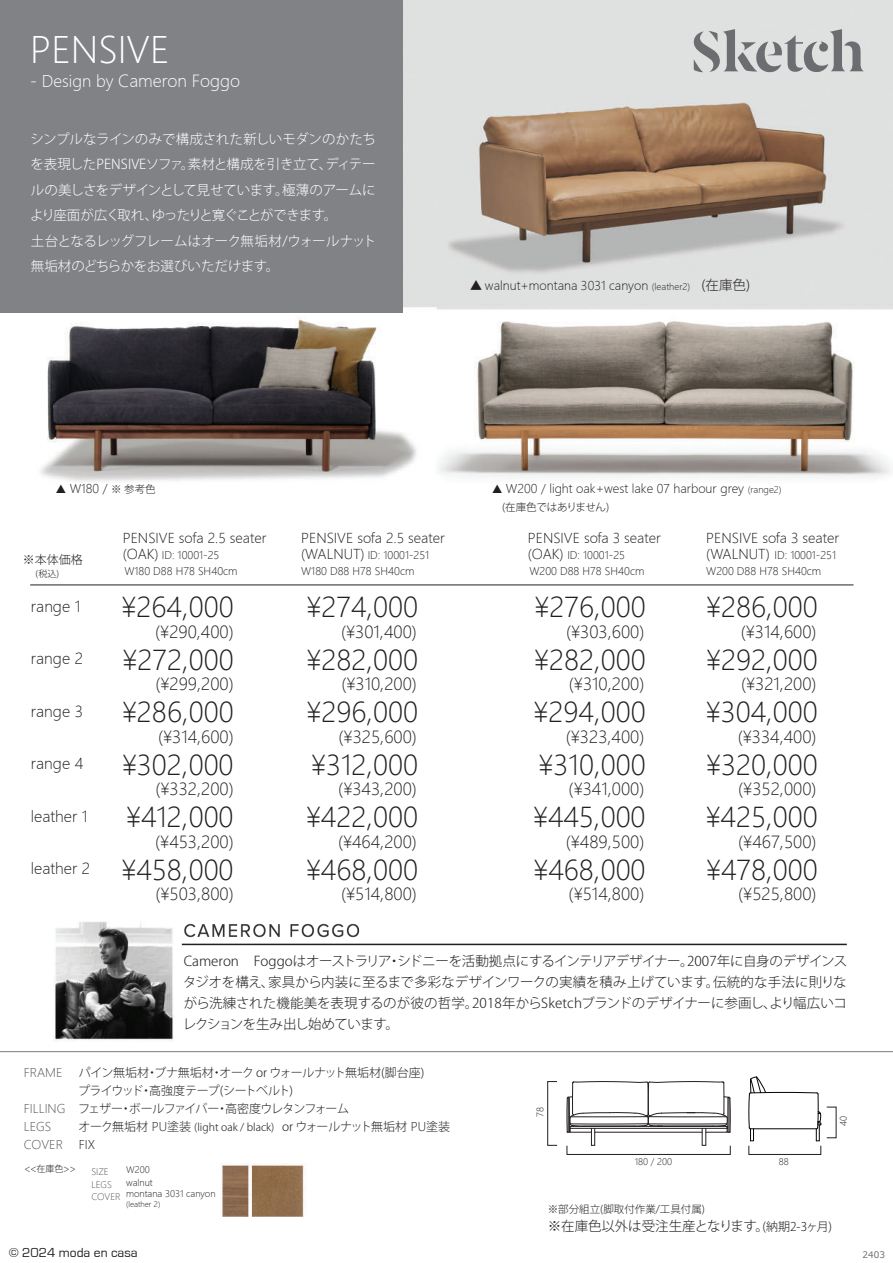
<style>
.page{position:relative;width:893px;height:1263px;background:#fff}
.page>*{position:absolute;margin:0;border:0;box-sizing:border-box;transform-origin:0 0}
.t1{font:36px "Microsoft Ya Hei UI Light";color:#fff}
.t2{font:27px/52.5px "Microsoft Ya Hei UI Light";color:#231f20;text-align:justify}
.t3{font:16.5px "Microsoft Ya Hei UI Light";color:#231f20}
.t4{font:16.5px "Microsoft Ya Hei UI Light";color:#fff}
.t5{font:15px "Microsoft Ya Hei UI Light";color:#231f20}
.t6{font:300 13.5px/21px "Koz Go Pr 6 N";letter-spacing:-.03em;color:#231f20;text-align:justify}
.t7{font:300 13.5px/25.5px "Koz Go Pr 6 N";letter-spacing:-.03em;color:#fff}
.t8{font:13.5px "Microsoft Ya Hei UI Light";color:#231f20}
.t9{font:300 13.5px "Koz Go Pr 6 N";letter-spacing:-.005em;color:#231f20}
.t10{font:13.5px "Eurostile";color:#231f20}
.t11{font:300 12px/18px "Koz Go Pr 6 N";letter-spacing:-.03em;color:#231f20}
.t12{font:12px "Microsoft Ya Hei UI Light";color:#231f20}
.t13{font:12px/18px "Microsoft Ya Hei UI Light";color:#57585a}
.t14{font:10.5px/16px "Microsoft Ya Hei UI Light";color:#231f20}
.t15{font:300 10.5px "Koz Go Pr 6 N";color:#231f20}
.t16{font:300 10.5px "Koz Go Pr 6 N";letter-spacing:-.02em;color:#231f20}
.t17{font:9px/12.8px "Microsoft Ya Hei UI Light";color:#231f20}
.t18{font:9px/12.8px "Microsoft Ya Hei UI Light";color:#57585a}
.t19{font:300 9px "Koz Go Pr 6 N";color:#231f20}
.t20{font:9px "Meiryo UI";color:#6c6d70}
.t21{font:7.5px "Microsoft Ya Hei UI Light";color:#231f20}
.s1{font-size:16.05px}
.s2{font-family:"Koz Go Pr 6 N";font-weight:300;font-size:10.5px}
.s3{font-family:"Koz Go Pr 6 N"}
.s4{font-size:9px}
.s5{font-family:"Koz Go Pr 6 N";font-weight:300;font-size:13.5px}
.s6{font-size:13.5px}
.s7{font-family:"Microsoft Ya Hei UI Light";font-weight:400}
.s8{font-size:10.5px}
.s9{font-size:12px}
</style>
<div class="page">
<img style="left:30px;top:0;width:863px;height:1217px">
<img style="left:178px;top:916px;width:186px;height:28px">
<div style="left:0;top:0;width:402px;height:312px;background:#808285"></div>
<hr style="left:0;top:1051px;width:893px;height:1px;background:#808285">
<div style="left:749px;top:1145px;width:72px;height:10px;border:1px solid #231f20"></div>
<div style="left:567px;top:1145px;width:163px;height:10px;border:1px solid #231f20"></div>
<hr style="left:182px;top:944px;width:665px;height:1px;background:#231f20">
<hr style="left:30px;top:585px;width:823px;height:1px;background:#231f20">
<svg style="left:567px;top:1081px;width:164px;height:65px"></svg>
<div style="left:547px;top:1081px;width:10px;height:64px;border:1px solid #231f20"></div>
<svg style="left:748px;top:1076px;width:73px;height:65px"></svg>
<svg style="left:691px;top:29px;width:173px;height:45px;background:#b7b8b9"></svg>
<h1 class="t1" style="left:30px;top:26px;width:141px">PENSIVE</h1>
<p class="t4" style="left:30px;top:70px;width:211px"><span class="s1">- Design by</span> Cameron Foggo</p>
<p class="t7" style="left:30px;top:126px;width:348px">シンプルなラインのみで構成された新しいモダンのかたちを表現したPENSIVEソファ。素材と構成を引き立て、ディテールの美しさをデザインとして見せています。極薄のアームにより座面が広く取れ、ゆったりと寛ぐことができます。<br>土台となるレッグフレームはオーク無垢材/ウォールナット無垢材のどちらかをお選びいただけます。</p>
<p class="t12" style="left:56px;top:481px;width:101px">▲ W180 / <span class="s2">※ 参考色</span></p>
<p class="t12" style="left:470px;top:277px;width:281px"><span class="s3">▲</span> walnut+montana 3031 canyon <span class="s4">(leather2)</span> <span class="s5">(在庫色)</span></p>
<p class="t12" style="left:492px;top:481px;width:291px">▲ W200 / light oak+west lake 07 harbour grey <span class="s4">(range2)</span></p>
<p class="t16" style="left:502px;top:502px;width:109px">(在庫色ではありません)</p>
<p class="t11" style="left:23px;top:551px;width:61px">※本体価格</p>
<p class="t19" style="left:36px;top:568px;width:25px">(税込)</p>
<p class="t5" style="left:31px;top:596px;width:51px">range 1</p>
<p class="t5" style="left:31px;top:649px;width:54px">range 2</p>
<p class="t5" style="left:31px;top:701px;width:54px">range 3</p>
<p class="t5" style="left:31px;top:754px;width:54px">range 4</p>
<p class="t5" style="left:31px;top:806px;width:58px">leather 1</p>
<p class="t5" style="left:31px;top:859px;width:61px">leather 2</p>
<p class="t8" style="left:123px;top:529px;width:145px">PENSIVE sofa 2.5 seater</p>
<p class="t14" style="left:123px;top:547px;width:116px"><span class="s6">(OAK)</span> ID: 10001-25<br>W180 D88 H78 SH40cm</p>
<h2 class="t2" style="left:122px;top:581px;width:114px">¥264,000 ¥272,000 ¥286,000 ¥302,000 ¥412,000 ¥458,000</h2>
<p class="t3" style="left:155px;top:621px;width:80px">(¥290,400)</p>
<p class="t3" style="left:155px;top:673px;width:80px">(¥299,200)</p>
<p class="t3" style="left:158px;top:726px;width:77px">(¥314,600)</p>
<p class="t3" style="left:155px;top:778px;width:80px">(¥332,200)</p>
<p class="t3" style="left:155px;top:831px;width:80px">(¥453,200)</p>
<p class="t3" style="left:155px;top:883px;width:80px">(¥503,800)</p>
<p class="t8" style="left:301px;top:529px;width:145px">PENSIVE sofa 2.5 seater</p>
<p class="t14" style="left:301px;top:547px;width:130px"><span class="s6">(WALNUT)</span> ID: 10001-251</p>
<p class="t8" style="left:528px;top:529px;width:135px">PENSIVE sofa 3 seater</p>
<p class="t14" style="left:528px;top:547px;width:99px"><span class="s6">(OAK)</span> ID: 10001-25</p>
<p class="t8" style="left:706px;top:529px;width:135px">PENSIVE sofa 3 seater</p>
<p class="t14" style="left:706px;top:547px;width:131px"><span class="s6">(WALNUT)</span> ID: 10001-251</p>
<p class="t14" style="left:301px;top:563px;width:115px">W180 D88 H78 SH40cm</p>
<p class="t14" style="left:529px;top:563px;width:117px">W200 D88 H78 SH40cm</p>
<p class="t14" style="left:706px;top:563px;width:117px">W200 D88 H78 SH40cm</p>
<h2 class="t2" style="left:306px;top:581px;width:114px">¥274,000 ¥282,000 ¥296,000 ¥312,000 ¥422,000 ¥468,000</h2>
<p class="t3" style="left:341px;top:621px;width:77px">(¥301,400)</p>
<p class="t3" style="left:341px;top:673px;width:77px">(¥310,200)</p>
<p class="t3" style="left:339px;top:726px;width:80px">(¥325,600)</p>
<p class="t3" style="left:338px;top:778px;width:80px">(¥343,200)</p>
<p class="t3" style="left:338px;top:831px;width:80px">(¥464,200)</p>
<p class="t3" style="left:341px;top:883px;width:77px">(¥514,800)</p>
<h2 class="t2" style="left:533px;top:581px;width:114px">¥276,000 ¥282,000 ¥294,000 ¥310,000 ¥445,000 ¥468,000</h2>
<p class="t3" style="left:566px;top:621px;width:80px">(¥303,600)</p>
<p class="t3" style="left:569px;top:673px;width:77px">(¥310,200)</p>
<p class="t3" style="left:566px;top:726px;width:80px">(¥323,400)</p>
<p class="t3" style="left:569px;top:778px;width:77px">(¥341,000)</p>
<p class="t3" style="left:566px;top:831px;width:80px">(¥489,500)</p>
<p class="t3" style="left:569px;top:883px;width:77px">(¥514,800)</p>
<h2 class="t2" style="left:706px;top:581px;width:114px">¥286,000 ¥292,000 ¥304,000 ¥320,000 ¥425,000 ¥478,000</h2>
<p class="t3" style="left:741px;top:621px;width:77px">(¥314,600)</p>
<p class="t3" style="left:741px;top:673px;width:77px">(¥321,200)</p>
<p class="t3" style="left:738px;top:726px;width:80px">(¥334,400)</p>
<p class="t3" style="left:738px;top:778px;width:80px">(¥352,000)</p>
<p class="t3" style="left:738px;top:831px;width:80px">(¥467,500)</p>
<p class="t3" style="left:738px;top:883px;width:80px">(¥525,800)</p>
<p class="t6" style="left:183px;top:951px;width:666px">Cameron Foggoはオーストラリア・シドニーを活動拠点にするインテリアデザイナー。2007年に自身のデザインスタジオを構え、家具から内装に至るまで多彩なデザインワークの実績を積み上げています。伝統的な手法に則りながら洗練された機能美を表現するのが彼の哲学。2018年からSketchブランドのデザイナーに参画し、より幅広いコレクションを生み出し始めています。</p>
<p class="t13" style="left:24px;top:1063px;width:40px">FRAME</p>
<p class="t13" style="left:24px;top:1099px;width:43px">FILLING<br>LEGS<br>COVER</p>
<p class="t11" style="left:78px;top:1064px;width:373px">パイン無垢材・ブナ無垢材・オーク or ウォールナット無垢材(脚台座)<br>プライウッド・高強度テープ(シートベルト)<br>フェザー・ボールファイバー・高密度ウレタンフォーム<br>オーク無垢材 <span class="s7">PU</span>塗装 <span class="s8">(light oak / black)</span> or ウォールナット無垢材 <span class="s7">PU</span>塗装</p>
<p class="t12" style="left:79px;top:1137px;width:18px">FIX</p>
<p class="t19" style="left:25px;top:1164px;width:53px">&lt;&lt;在庫色&gt;&gt;</p>
<p class="t18" style="left:91px;top:1165px;width:31px">SIZE<br>LEGS<br>COVER</p>
<p class="t17" style="left:126px;top:1163px;width:28px">W200 walnut</p>
<p class="t17" style="left:126px;top:1187px;width:91px">montana 3031 canyon</p>
<p class="t21" style="left:126px;top:1200px;width:36px">(leather 2)</p>
<p class="t17" style="left:534px;top:1117px;width:11px;rotate:-90deg">78</p>
<p class="t17" style="left:837px;top:1126px;width:12px;rotate:-90deg">40</p>
<p class="t17" style="left:635px;top:1155px;width:39px">180 / 200</p>
<p class="t15" style="left:548px;top:1204px;width:159px">※部分組立(脚取付作業/工具付属)</p>
<p class="t9" style="left:548px;top:1218px;width:286px">※在庫色以外は受注生産となります。<span class="s9">(納期2-3ヶ月)</span></p>
<p class="t17" style="left:779px;top:1155px;width:12px">88</p>
<p class="t10" style="left:9px;top:1245px;width:130px">© 2024 moda en casa</p>
<p class="t20" style="left:862px;top:1248px;width:24px">2403</p>
</div>
